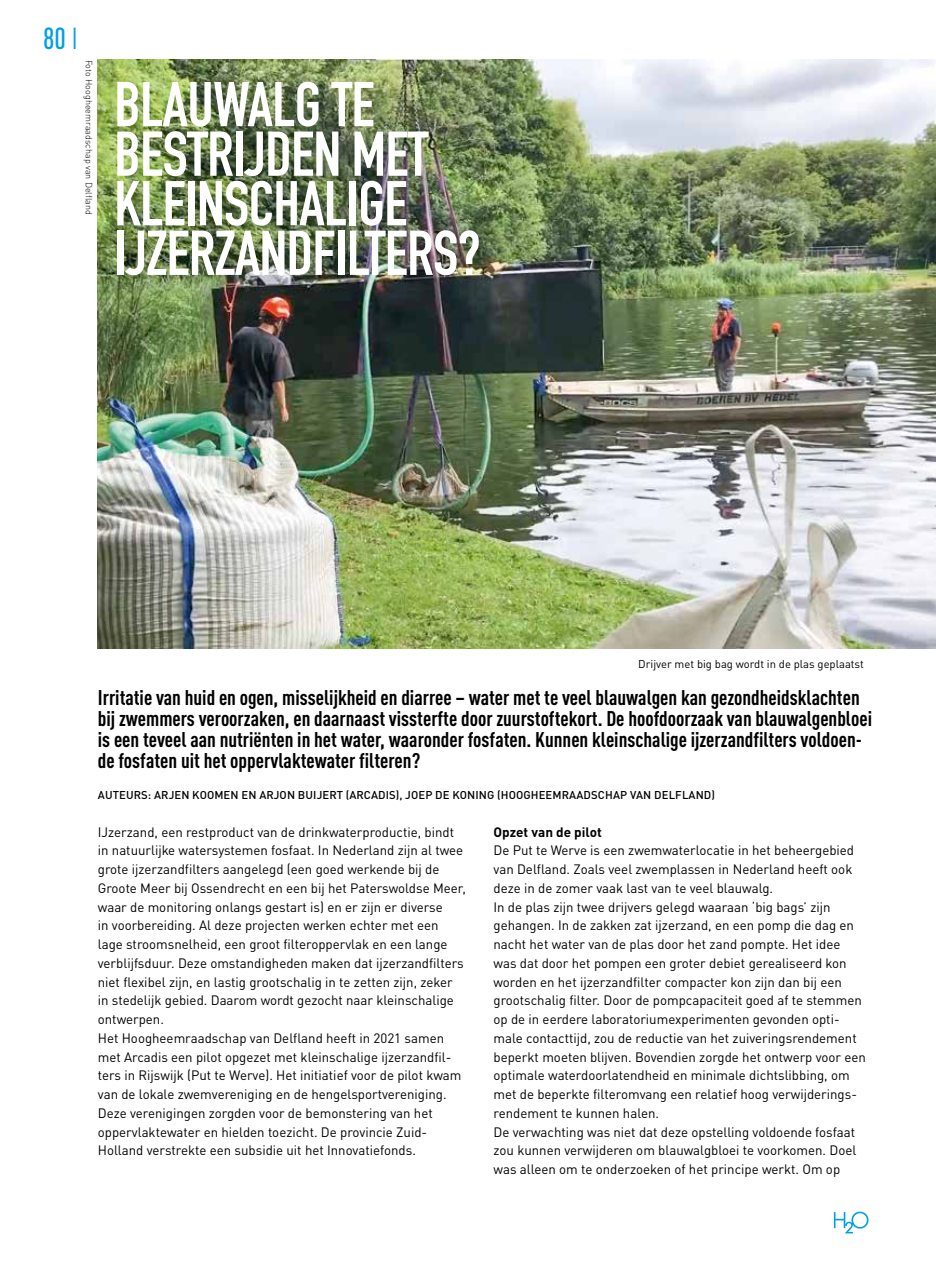
<style>
.page{position:relative;width:936px;height:1263px;background:#fff}
.page>*{position:absolute;margin:0;border:0;box-sizing:border-box;transform-origin:0 0}
.t1{font:62.1px/49.5px "DIN Engschrift Std";letter-spacing:-.01em;color:#fff}
.t2{font:500 condensed 30px "DIN Pro";color:#009fe3}
.t3{font:700 condensed 21px/21px "DIN Pro";color:#000}
.t4{font:13.5px/18.8px "DIN Pro";color:#000}
.t5{font:700 13.5px "DIN Pro";color:#000}
.t6{font:500 11.25px "DIN Pro";letter-spacing:.01em;color:#000}
.t7{font:11.25px "DIN Pro";color:#000}
.t8{font:300 9px "DIN Pro";color:#000}
.s1{font-weight:400}
</style>
<div class="page">
<svg style="left:833px;top:1212px;width:35px;height:21px"></svg>
<img style="left:98px;top:60px;width:837px;height:588px">
<h2 class="t2" style="left:43px;top:16px;width:36px">80 <span class="s1">I</span></h2>
<p class="t8" style="left:96px;top:60px;width:157px;rotate:90deg">Foto Hoogheemraadschap van Delfland</p>
<h1 class="t1" style="left:114px;top:80px;width:368px">BLAUWALG TE<br>BESTRIJDEN MET<br>KLEINSCHALIGE<br>IJZERZANDFILTERS?</h1>
<p class="t7" style="left:638px;top:655px;width:227px">Drijver met big bag wordt in de plas geplaatst</p>
<p class="t3" style="left:98px;top:685px;width:775px">Irritatie van huid en ogen, misselijkheid en diarree – water met te veel blauwalgen kan gezondheidsklachten bij zwemmers veroorzaken, en daarnaast vissterfte door zuurstoftekort. De hoofdoorzaak van blauwalgenbloei is een teveel aan nutriënten in het water, waaronder fosfaten. Kunnen kleinschalige ijzerzandfilters voldoen&shy;de fosfaten uit het oppervlaktewater filteren?</p>
<p class="t6" style="left:98px;top:786px;width:618px">AUTEURS: ARJEN KOOMEN EN ARJON BUIJERT (ARCADIS), JOEP DE KONING (HOOGHEEMRAADSCHAP VAN DELFLAND)</p>
<p class="t4" style="left:98px;top:821px;width:369px">IJzerzand, een restproduct van de drinkwaterproductie, bindt in natuurlijke watersystemen fosfaat. In Nederland zijn al twee grote ijzerzandfilters aangelegd (een goed werkende bij de Groote Meer bij Ossendrecht en een bij het Paterswoldse Meer, waar de monitoring onlangs gestart is) en er zijn er diverse<br>in voorbereiding. Al deze projecten werken echter met een lage stroomsnelheid, een groot filteroppervlak en een lange verblijfsduur. Deze omstandigheden maken dat ijzerzandfilters niet flexibel zijn, en lastig grootschalig in te zetten zijn, zeker in stedelijk gebied. Daarom wordt gezocht naar kleinschalige ontwerpen.<br>Het Hoogheemraadschap van Delfland heeft in 2021 samen met Arcadis een pilot opgezet met kleinschalige ijzerzandfil&shy;ters in Rijswijk (Put te Werve). Het initiatief voor de pilot kwam van de lokale zwemvereniging en de hengelsportvereniging.<br>Deze verenigingen zorgden voor de bemonstering van het oppervlaktewater en hielden toezicht. De provincie Zuid-Holland verstrekte een subsidie uit het Innovatiefonds.</p>
<p class="t5" style="left:493px;top:820px;width:110px">Opzet van de pilot</p>
<p class="t4" style="left:493px;top:840px;width:374px">De Put te Werve is een zwemwaterlocatie in het beheergebied van Delfland. Zoals veel zwemplassen in Nederland heeft ook deze in de zomer vaak last van te veel blauwalg.<br>In de plas zijn twee drijvers gelegd waaraan ‘big bags’ zijn gehangen. In de zakken zat ijzerzand, en een pomp die dag en nacht het water van de plas door het zand pompte. Het idee was dat door het pompen een groter debiet gerealiseerd kon worden en het ijzerzandfilter compacter kon zijn dan bij een grootschalig filter. Door de pompcapaciteit goed af te stemmen op de in eerdere laboratoriumexperimenten gevonden opti&shy;male contacttijd, zou de reductie van het zuiveringsrendement beperkt moeten blijven. Bovendien zorgde het ontwerp voor een optimale waterdoorlatendheid en minimale dichtslibbing, om met de beperkte filteromvang een relatief hoog verwijderings&shy;rendement te kunnen halen.<br>De verwachting was niet dat deze opstelling voldoende fosfaat zou kunnen verwijderen om blauwalgbloei te voorkomen. Doel was alleen om te onderzoeken of het principe werkt. Om op</p>
</div>
